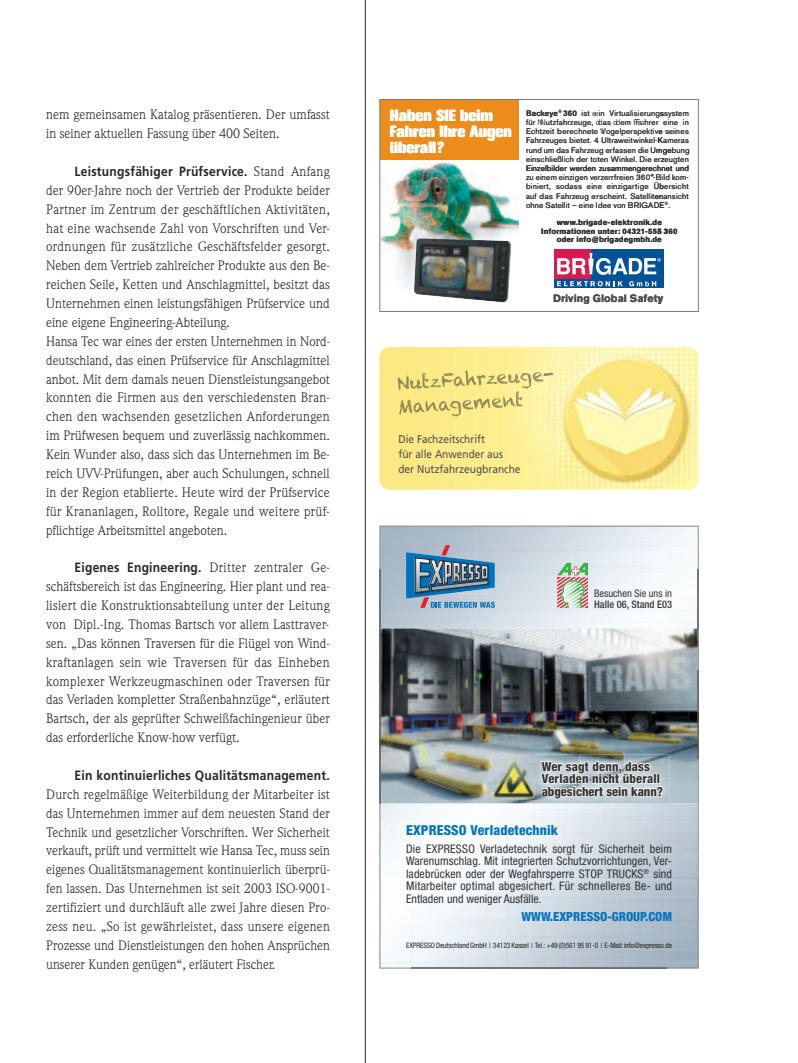
<style>
.page{position:relative;width:798px;height:1063px;background:#fff}
.page>*{position:absolute;margin:0;border:0;box-sizing:border-box;transform-origin:0 0}
.t1{font:800 16px "Akzidenz Grotesk BE";color:#fff}
.t2{font:800 condensed 13.75px "Helvetica Neue LT";letter-spacing:.01em;color:#0072bc}
.t3{font:13.5px/18.9px "Weidemann";letter-spacing:.005em;color:#272627}
.t4{font:700 13.5px "Frutiger";letter-spacing:.02em;color:#272627;scale:.9 1}
.t5{font:800 condensed 12.5px/12.5px "Helvetica Neue LT";letter-spacing:.015em;color:#333}
.t6{font:800 condensed 12.5px "Helvetica Neue LT";color:#0072bc}
.t7{font:condensed 11.88px/12.5px "Helvetica Neue LT";color:#333;text-align:justify}
.t8{font:11.25px/15px "Frutiger";color:#525152;scale:.9 1}
.t9{font:700 10.75px "Akzidenz Grotesk BE";letter-spacing:.005em;color:#4d4d4d}
.t10{font:condensed 10.38px "Helvetica Neue LT";color:#333}
.t11{font:500 condensed 10.38px "Helvetica Neue LT";color:#333}
.t12{font:8px/9.1px "Akzidenz Grotesk BE";letter-spacing:.02em;color:#333;text-align:right}
.t13{font:500 8px "Akzidenz Grotesk BE";letter-spacing:.015em;color:#333}
.t14{font:700 7.75px "Akzidenz Grotesk BE";letter-spacing:.02em;color:#333}
.t15{font:condensed 7.5px "Helvetica Neue LT";letter-spacing:-.015em;color:#262626}
.t16{font:500 4.62px "Akzidenz Grotesk BE";color:#333}
.s1{font-family:"Weidemann";font-weight:400}
.s2{font-weight:500}
</style>
<div class="page">
<hr style="left:365px;top:0;width:1px;height:1063px;background:#272627">
<img style="left:381px;top:162px;width:137px;height:126px">
<svg style="left:554px;top:249px;width:110px;height:39px"></svg>
<div style="left:554px;top:249px;width:36px;height:30px;background:#d71b4e"></div>
<div style="left:591px;top:249px;width:72px;height:30px;background:#035296"></div>
<svg style="left:554px;top:280px;width:109px;height:8px"></svg>
<svg style="left:557px;top:281px;width:65px;height:5px"></svg>
<svg style="left:629px;top:281px;width:27px;height:5px"></svg>
<svg style="left:557px;top:253px;width:103px;height:22px"></svg>
<div style="left:380px;top:100px;width:138px;height:60px;background:#eb8c1b"></div>
<img style="left:413px;top:238px;width:98px;height:57px">
<img style="left:408px;top:247px;width:109px;height:42px">
<img style="left:426px;top:295px;width:83px;height:8px">
<div style="left:379px;top:99px;width:319px;height:213px;border:1px solid #7d7d7d"></div>
<img style="left:379px;top:347px;width:319px;height:143px;border-radius:11px">
<img style="left:397px;top:375px;width:12px;height:15px">
<svg style="left:399px;top:403px;width:13px;height:12px"></svg>
<img style="left:379px;top:570px;width:319px;height:399px">
<img style="left:379px;top:526px;width:319px;height:44px">
<img style="left:379px;top:570px;width:1px;height:233px">
<img style="left:697px;top:570px;width:1px;height:233px">
<img style="left:666px;top:803px;width:32px;height:165px">
<img style="left:411px;top:968px;width:255px;height:1px">
<svg style="left:557px;top:563px;width:30px;height:45px"></svg>
<p class="t3" style="left:46px;top:106px;width:285px">nem gemeinsamen Katalog präsentieren. Der umfasst in seiner aktuellen Fassung über 400 Seiten.</p>
<p class="t4" style="left:74px;top:166px;width:285px">Leistungsfähiger Prüfservice. <span class="s1">Stand Anfang</span></p>
<p class="t3" style="left:46px;top:182px;width:285px">der 90er-Jahre noch der Vertrieb der Produkte beider Partner im Zentrum der geschäftlichen Aktivitäten, hat eine wachsende Zahl von Vorschriften und Ver&shy;ordnungen für zusätzliche Geschäftsfelder gesorgt.<br>Neben dem Vertrieb zahlreicher Produkte aus den Be&shy;reichen Seile, Ketten und Anschlagmittel, besitzt das Unternehmen einen leistungsfähigen Prüfservice und eine eigene Engineering-Abteilung.<br>Hansa Tec war eines der ersten Unternehmen in Nord&shy;deutschland, das einen Prüfservice für Anschlagmittel anbot. Mit dem damals neuen Dienstleistungsangebot konnten die Firmen aus den verschiedensten Bran&shy;chen den wachsenden gesetzlichen Anforderungen im Prüfwesen bequem und zuverlässig nachkommen.<br>Kein Wunder also, dass sich das Unternehmen im Be&shy;reich UVV-Prüfungen, aber auch Schulungen, schnell in der Region etablierte. Heute wird der Prüfservice für Krananlagen, Rolltore, Regale und weitere prüf&shy;pflichtige Arbeitsmittel angeboten.</p>
<p class="t4" style="left:74px;top:562px;width:285px">Eigenes Engineering. <span class="s1">Dritter zentraler Ge-</span></p>
<p class="t3" style="left:46px;top:578px;width:285px;text-align:justify">schäftsbereich ist das Engineering. Hier plant und rea&shy;lisiert die Konstruktionsabteilung unter der Leitung von Dipl.-Ing. Thomas Bartsch vor allem Lasttraver&shy;sen. „Das können Traversen für die Flügel von Wind&shy;kraftanlagen sein wie Traversen für das Einheben komplexer Werkzeugmaschinen oder Traversen für das Verladen kompletter Straßenbahnzüge“, erläutert Bartsch, der als geprüfter Schweißfachingenieur über das erforderliche Know-how verfügt.</p>
<p class="t4" style="left:74px;top:770px;width:285px">Ein kontinuierliches Qualitätsmanagement.</p>
<p class="t3" style="left:46px;top:786px;width:285px;text-align:justify">Durch regelmäßige Weiterbildung der Mitarbeiter ist das Unternehmen immer auf dem neuesten Stand der Technik und gesetzlicher Vorschriften. Wer Sicherheit verkauft, prüft und vermittelt wie Hansa Tec, muss sein eigenes Qualitätsmanagement kontinuierlich überprü&shy;fen lassen. Das Unternehmen ist seit 2003 ISO-9001- zertifiziert und durchläuft alle zwei Jahre diesen Pro&shy;zess neu. „So ist gewährleistet, dass unsere eigenen Prozesse und Dienstleistungen den hohen Ansprüchen unserer Kunden genügen“, erläutert Fischer.</p>
<p class="t1" style="left:390px;top:110px;width:105px">Haben SIE beim</p>
<p class="t16" style="left:558px;top:110px;width:5px">®</p>
<p class="t12" style="left:562px;top:109px;width:127px"><span class="s2">360</span> ist e in Virtualisierungssystem eine in</p>
<p class="t13" style="left:526px;top:110px;width:33px">Backeye</p>
<p class="t12" style="left:526px;top:155px;width:164px">einschließlich der toten Winkel. Die erzeugten</p>
<p class="t12" style="left:594px;top:109px;width:6px">e</p>
<p class="t12" style="left:526px;top:119px;width:134px">für N utzfahrzeuge, d as d em Fa hrer</p>
<p class="t12" style="left:540px;top:119px;width:7px">N</p>
<p class="t12" style="left:598px;top:119px;width:6px">d</p>
<p class="t12" style="left:615px;top:119px;width:6px">d</p>
<p class="t12" style="left:635px;top:119px;width:10px">Fa</p>
<p class="t12" style="left:557px;top:128px;width:6px">b</p>
<p class="t12" style="left:601px;top:128px;width:6px">V</p>
<p class="t12" style="left:665px;top:128px;width:16px">sein</p>
<p class="t1" style="left:390px;top:126px;width:123px">Fahren Ihre Augen</p>
<p class="t12" style="left:526px;top:128px;width:164px">Echtzeit b erechnete Vogelperspektive sein es</p>
<p class="t12" style="left:526px;top:137px;width:164px">Fahrzeuges bietet. 4 Ultraweitwinkel-Kameras</p>
<p class="t1" style="left:390px;top:142px;width:56px">überall?</p>
<p class="t12" style="left:526px;top:146px;width:165px">rund um das Fahrzeug erfassen die Umgebung</p>
<p class="t12" style="left:526px;top:165px;width:164px">Einzelbilder werden zusammengerechnet und</p>
<p class="t12" style="left:526px;top:174px;width:164px">zu einem einzigen verzerrfreien 360°-Bild kom-</p>
<p class="t12" style="left:526px;top:183px;width:164px">biniert, sodass eine einzigartige Übersicht</p>
<p class="t12" style="left:526px;top:192px;width:164px">auf d as Fahrzeug e rscheint. Satellitenansicht</p>
<p class="t12" style="left:540px;top:192px;width:6px">d</p>
<p class="t12" style="left:592px;top:192px;width:6px">e</p>
<p class="t12" style="left:526px;top:201px;width:145px">ohne Satellit – eine Idee von BRIGADE .<sup>®</sup></p>
<p class="t14" style="left:556px;top:220px;width:107px">www.brigade-elektronik.de</p>
<p class="t14" style="left:541px;top:228px;width:138px">Informationen unter: 04321-555 360</p>
<p class="t14" style="left:556px;top:236px;width:106px">oder info@brigadegmbh.de</p>
<p class="t9" style="left:553px;top:294px;width:112px">Driving Global Safety</p>
<p class="t8" style="left:398px;top:433px;width:137px">Die Fachzeitschrift<br>für alle Anwender aus der Nutzfahrzeugbranche</p>
<p class="t10" style="left:594px;top:590px;width:79px">Besuchen Sie uns in</p>
<p class="t11" style="left:594px;top:600px;width:79px">Halle 06, Stand E03</p>
<p class="t5" style="left:541px;top:761px;width:123px">Wer sagt denn, dass<br>Verladen nicht überall abgesichert sein kann?</p>
<p class="t2" style="left:406px;top:825px;width:153px">EXPRESSO Verladetechnik</p>
<p class="t7" style="left:406px;top:843px;width:267px">Die EXPRESSO Verladetechnik sorgt für Sicherheit beim Warenumschlag. Mit integrierten Schutzvorrichtungen, Ver&shy;ladebrücken oder der Wegfahrsperre STOP TRUCKS<sup>®</sup> sind Mitarbeiter optimal abgesichert. Für schnelleres Be- und Entladen und weniger Ausfälle.</p>
<p class="t6" style="left:521px;top:912px;width:152px">WWW.EXPRESSO-GROUP.COM</p>
<p class="t15" style="left:406px;top:943px;width:267px">EXPRESSO Deutschland GmbH | 34123 Kassel | Tel.: +49 (0)561 95 91-0 | E-Mail: info@expresso.de</p>
</div>
